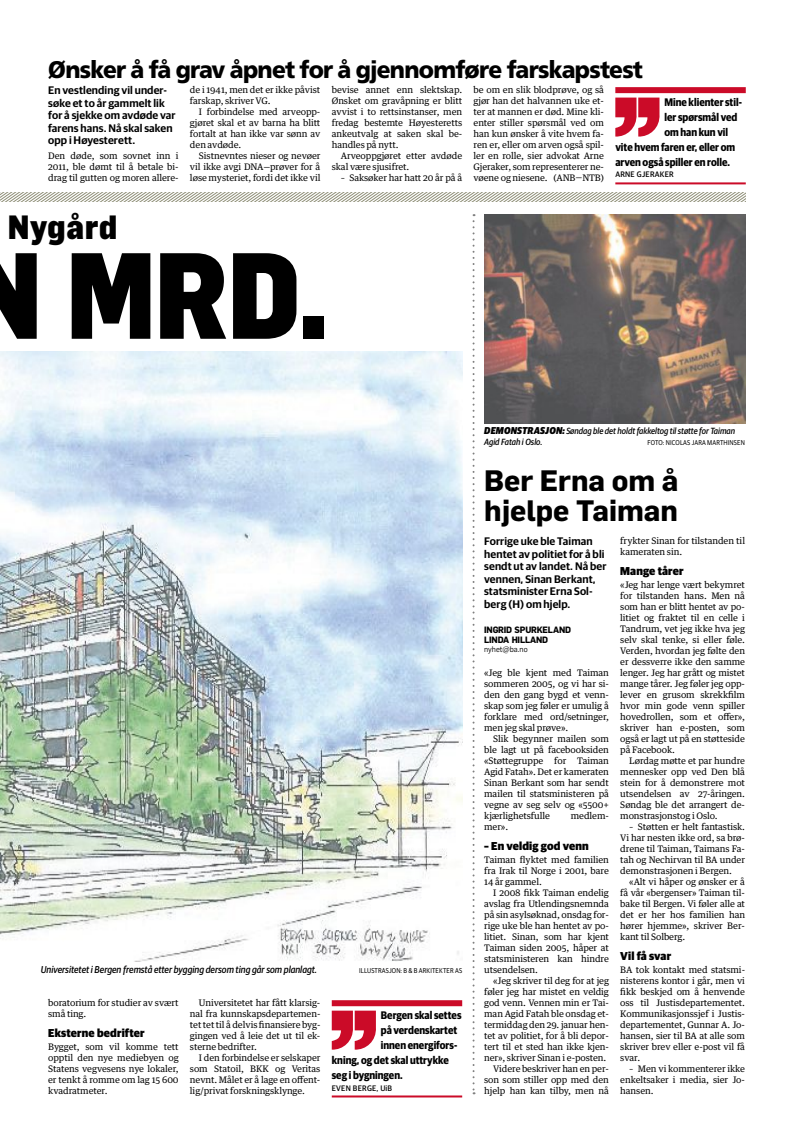
<style>
.page{position:relative;width:794px;height:1134px;background:#fff}
.page>*{position:absolute;margin:0;border:0;box-sizing:border-box;transform-origin:0 0}
.t1{font:900 120px "Flama Semicondensed";color:#000;scale:.95 1}
.t2{font:82.3px "Amedia";color:#cb0b28;scale:.86 1}
.t3{font:900 33px "Flama Semicondensed";letter-spacing:.01em;color:#000}
.t4{font:700 29px/30.7px "Flama";color:#000}
.t5{font:900 24px "Frutiger LT Std";letter-spacing:-.035em;color:#000;scale:.95 1}
.t6{font:900 11.5px "Guardian Sans";letter-spacing:.015em;color:#000;scale:.95 1}
.t7{font:600 11px/12.5px "Guardian Sans";letter-spacing:.01em;color:#000}
.t8{font:700 11px "Guardian Sans";color:#000;scale:.9 1}
.t9{font:italic 500 10px "Guardian Sans";color:#000;scale:.9 1}
.t10{font:9px/11px "Guardian Text Egyp";letter-spacing:-.01em;color:#000;text-align:justify}
.t11{font:italic 500 9px/11px "Guardian Sans";color:#000;scale:.9 1}
.t12{font:700 9px/10px "Flama";letter-spacing:-.02em;color:#000;scale:.95 1}
.t13{font:500 8px "Guardian Sans";letter-spacing:.03em;color:#000;scale:.95 1}
.t14{font:8px "Flama";color:#000;scale:.95 1}
.t15{font:7px "Guardian Sans";letter-spacing:.02em;color:#000;scale:.9 1}
.s1{font-weight:900;font-size:10px}
</style>
<div class="page">
<img style="left:484px;top:214px;width:261px;height:209px">
<svg style="left:472px;top:214px;width:2px;height:880px"></svg>
<svg style="left:0;top:193px;width:745px;height:9px"></svg>
<img style="left:0;top:352px;width:462px;height:609px">
<div style="left:332px;top:1000px;width:130px;height:6px;background:#cb0b28"></div>
<hr style="left:332px;top:1095px;width:130px;height:2px;background:#cb0b28">
<div style="left:615px;top:87px;width:131px;height:6px;background:#cb0b28"></div>
<hr style="left:615px;top:182px;width:131px;height:2px;background:#cb0b28">
<h3 class="t5" style="left:48px;top:55px;width:627px">Ønsker å få grav åpnet for å gjennomføre farskapstest</h3>
<p class="t7" style="left:48px;top:83px;width:129px">En vestlending vil under&shy;søke et to år gammelt lik for å sjekke om avdøde var farens hans. Nå skal saken opp i Høyesterett.</p>
<p class="t10" style="left:48px;top:150px;width:132px">Den døde, som sovnet inn i 2011, ble dømt til å betale bi&shy;drag til gutten og moren allere-</p>
<p class="t10" style="left:190px;top:83px;width:132px">de i 1941, men det er ikke påvist farskap, skriver VG.</p>
<p class="t10" style="left:190px;top:105px;width:132px;text-indent:9px">I forbindelse med arveopp&shy;gjøret skal et av barna ha blitt fortalt at han ikke var sønn av den avdøde.</p>
<p class="t10" style="left:190px;top:149px;width:132px;text-indent:9px">Sistnevntes nieser og nevøer vil ikke avgi DNA—prøver for å løse mysteriet, fordi det ikke vil</p>
<p class="t10" style="left:332px;top:83px;width:132px">bevise annet enn slektskap.<br>Ønsket om gravåpning er blitt avvist i to rettsinstanser, men fredag bestemte Høyesteretts ankeutvalg at saken skal be&shy;handles på nytt.</p>
<p class="t10" style="left:332px;top:149px;width:132px;text-indent:9px">Arveoppgjøret etter avdøde skal være sjusifret.</p>
<p class="t10" style="left:341px;top:171px;width:123px">– Saksøker har hatt 20 år på å</p>
<p class="t10" style="left:473px;top:83px;width:132px">be om en slik blodprøve, og så gjør han det halvannen uke et&shy;ter at mannen er død. Mine kli&shy;enter stiller spørsmål ved om han kun ønsker å vite hvem fa&shy;ren er, eller om arven også spil&shy;ler en rolle, sier advokat Arne Gjeraker, som representerer ne&shy;vøene og niesene. (ANB—NTB)</p>
<h2 class="t2" style="left:608px;top:98px;width:70px">"</h2>
<p class="t8" style="left:664px;top:94px;width:88px">Mine klienter stil-</p>
<p class="t8" style="left:664px;top:109px;width:82px">ler spørsmål ved</p>
<p class="t8" style="left:664px;top:124px;width:72px">om han kun vil</p>
<p class="t8" style="left:615px;top:139px;width:135px">vite hvem faren er, eller om</p>
<p class="t8" style="left:615px;top:154px;width:129px">arven også spiller en rolle.</p>
<p class="t13" style="left:615px;top:169px;width:63px">ARNE GJERAKER</p>
<h3 class="t3" style="left:8px;top:205px;width:111px">NYGÅRD</h3>
<h1 class="t1" style="left:-35px;top:216px;width:384px">N MRD.</h1>
<p class="t9" style="left:41px;top:962px;width:309px">Universitetet i Bergen fremstå etter bygging dersom ting går som planlagt.</p>
<p class="t15" style="left:359px;top:966px;width:116px">ILLUSTRASJON: B &amp; B ARKITEKTER AS</p>
<p class="t10" style="left:48px;top:997px;width:132px">boratorium for studier av svært små ting.</p>
<p class="t6" style="left:48px;top:1024px;width:103px">Eksterne bedrifter</p>
<p class="t10" style="left:48px;top:1041px;width:132px">Bygget, som vil komme tett opptil den nye mediebyen og Statens vegvesens nye lokaler, er tenkt å romme om lag 15 600 kvadratmeter.</p>
<p class="t10" style="left:190px;top:996px;width:132px;text-indent:9px">Universitetet har fått klarsig&shy;nal fra kunnskapsdepartemen&shy;tet tet til å delvis finansiere byg&shy;gingen ved å leie det ut til ek&shy;sterne bedrifter.</p>
<p class="t10" style="left:190px;top:1051px;width:132px;text-indent:9px">I den forbindelse er selskaper som Statoil, BKK og Veritas nevnt. Målet er å lage en offent&shy;lig/privat forskningsklynge.</p>
<h2 class="t2" style="left:325px;top:1011px;width:70px">"</h2>
<p class="t8" style="left:381px;top:1007px;width:91px">Bergen skal settes</p>
<p class="t8" style="left:381px;top:1022px;width:86px">på verdenskartet</p>
<p class="t8" style="left:381px;top:1037px;width:86px">innen energifors-</p>
<p class="t8" style="left:332px;top:1052px;width:132px">kning, og det skal uttrykke</p>
<p class="t8" style="left:332px;top:1067px;width:80px">seg i bygningen.</p>
<p class="t13" style="left:332px;top:1082px;width:65px">EVEN BERGE, UiB</p>
<p class="t11" style="left:484px;top:425px;width:280px"><span class="s1">DEMONSTRASJON:</span> Søndag ble det holdt fakkeltog til støtte for Taiman<br>Agid Fatah i Oslo.</p>
<p class="t15" style="left:647px;top:438px;width:110px">FOTO: NICOLAS JARA MARTHINSEN</p>
<h3 class="t4" style="left:484px;top:463px;width:196px">Ber Erna om å hjelpe Taiman</h3>
<p class="t7" style="left:484px;top:534px;width:124px">Forrige uke ble Taiman hentet av politiet for å bli sendt ut av landet. Nå ber vennen, Sinan Berkant, statsminister Erna Sol&shy;berg (H) om hjelp.</p>
<p class="t12" style="left:484px;top:624px;width:93px">INGRID SPURKELAND<br>LINDA HILLAND</p>
<p class="t14" style="left:484px;top:643px;width:47px">nyhet@ba.no</p>
<p class="t10" style="left:484px;top:667px;width:126px">«Jeg ble kjent med Taiman sommeren 2005, og vi har si&shy;den den gang bygd et venn&shy;skap som jeg føler er umulig å forklare med ord/setninger, men jeg skal prøve».</p>
<p class="t10" style="left:484px;top:732px;width:126px;text-indent:9px">Slik begynner mailen som ble lagt ut på facebooksiden «Støttegruppe for Taiman Agid Fatah». Det er kameraten Sinan Berkant som har sendt mailen til statsministeren på vegne av seg selv og «5500+ kjærlighetsfulle</p>
<p class="t10" style="left:571px;top:809px;width:40px">medlem-</p>
<p class="t10" style="left:484px;top:820px;width:25px">mer».</p>
<p class="t6" style="left:484px;top:837px;width:111px">– En veldig god venn</p>
<p class="t10" style="left:484px;top:854px;width:126px">Taiman flyktet med familien fra Irak til Norge i 2001, bare 14 år gammel.</p>
<p class="t10" style="left:484px;top:886px;width:126px;text-indent:9px">I 2008 fikk Taiman endelig avslag fra Utlendingsnemnda på sin asylsøknad, onsdag for&shy;rige uke ble han hentet av po&shy;litiet. Sinan, som har kjent Taiman siden 2005, håper at statsministeren kan hindre utsendelsen.</p>
<p class="t10" style="left:484px;top:974px;width:126px;text-align:right">«Jeg skriver til deg for at jeg føler jeg har mistet en veldig god venn. Vennen min er Tai&shy;man Agid Fatah ble onsdag et&shy;termiddag den 29. januar hen&shy;tet av politiet, for å bli depor&shy;tert til et sted han ikke kjen&shy;ner», skriver Sinan i e-posten.<br>Videre beskriver han en per&shy;son som stiller opp med den hjelp han kan tilby, men nå</p>
<p class="t10" style="left:620px;top:534px;width:126px">frykter Sinan for tilstanden til kameraten sin.</p>
<p class="t6" style="left:620px;top:562px;width:68px">Mange tårer</p>
<p class="t10" style="left:620px;top:579px;width:126px">«Jeg har lenge vært bekymret for tilstanden hans. Men nå som han er blitt hentet av po&shy;litiet og fraktet til en celle i Tandrum, vet jeg ikke hva jeg selv skal tenke, si eller føle.<br>Verden, hvordan jeg følte den er dessverre ikke den samme lenger. Jeg har grått og mistet mange tårer. Jeg føler jeg opp&shy;lever en grusom skrekkfilm hvor min gode venn spiller hovedrollen, som et offer», skriver han e-posten, som også er lagt ut på en støtteside på Facebook.</p>
<p class="t10" style="left:620px;top:754px;width:126px;text-indent:9px">Lørdag møtte et par hundre mennesker opp ved Den blå stein for å demonstrere mot utsendelsen av 27-åringen.<br>Søndag ble det arrangert de&shy;monstrasjonstog i Oslo.</p>
<p class="t10" style="left:620px;top:820px;width:126px;text-indent:9px">– Støtten er helt fantastisk.<br>Vi har nesten ikke ord, sa brø&shy;drene til Taiman, Taimans Fa&shy;tah og Nechirvan til BA under demonstrasjonen i Bergen.</p>
<p class="t10" style="left:620px;top:875px;width:126px;text-indent:9px">«Alt vi håper og ønsker er å få vår «bergenser» Taiman til&shy;bake til Bergen. Vi føler alle at det er her hos familien han hører hjemme», skriver Ber&shy;kant til Solberg.</p>
<p class="t6" style="left:620px;top:947px;width:55px">Vil få svar</p>
<p class="t10" style="left:620px;top:964px;width:126px">BA tok kontakt med statsmi&shy;nisterens kontor i går, men vi fikk beskjed om å henvende oss til Justisdepartementet.<br>Kommunikasjonssjef i Justis&shy;departementet, Gunnar A. Jo&shy;hansen, sier til BA at alle som skriver brev eller e-post vil få svar.</p>
<p class="t10" style="left:620px;top:1062px;width:126px;text-indent:9px">– Men vi kommenterer ikke enkeltsaker i media, sier Jo&shy;hansen.</p>
</div>
